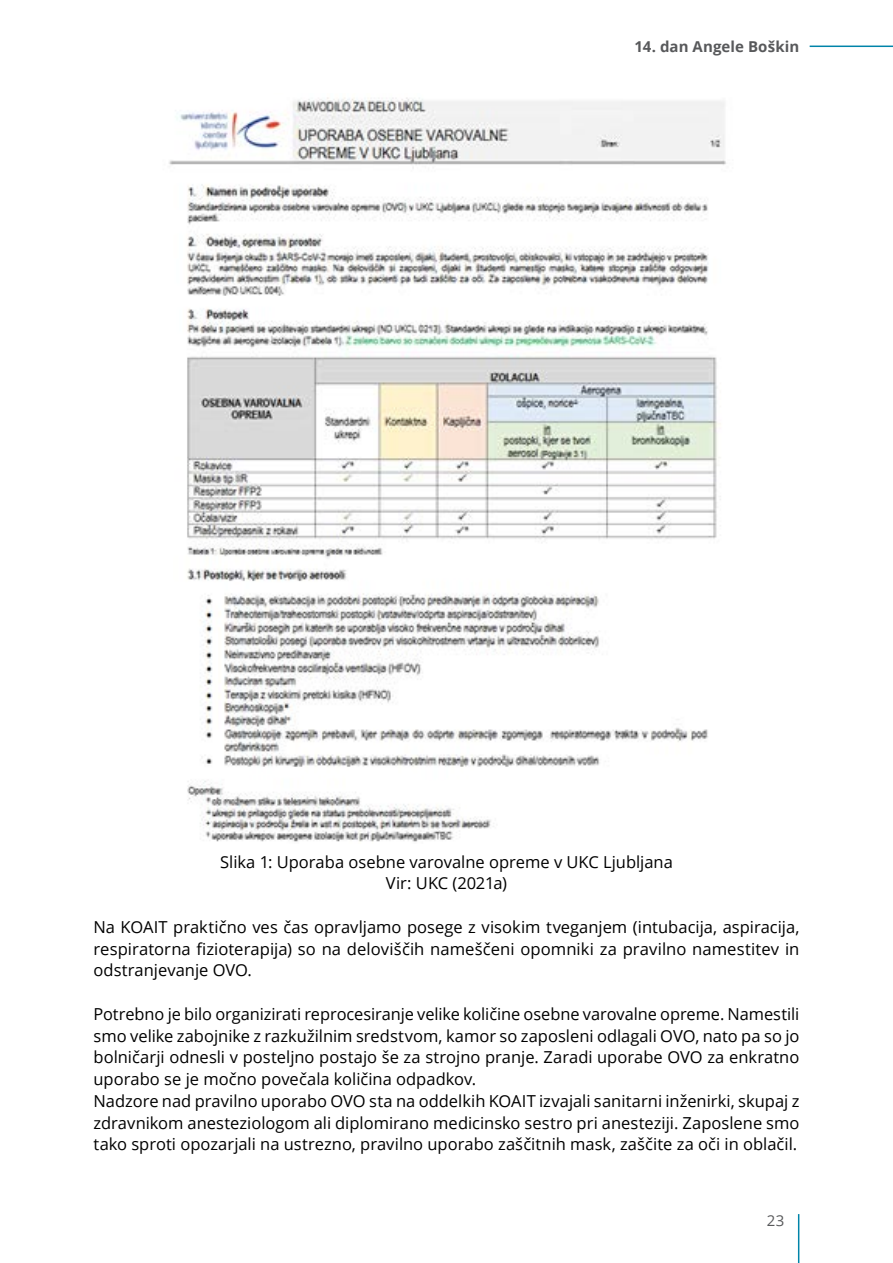
<style>
.page{position:relative;width:893px;height:1263px;background:#fff}
.page>*{position:absolute;margin:0;border:0;box-sizing:border-box;transform-origin:0 0}
.t1{font:16.5px/21.8px "Open Sans";color:#000;text-align:center}
.t2{font:700 15px "Open Sans";letter-spacing:.005em;color:#58595b}
.t3{font:15px "Open Sans";color:#58595b}
</style>
<div class="page">
<hr style="left:810px;top:46px;width:83px;height:1px;background:#0084a9">
<hr style="left:798px;top:1214px;width:1px;height:49px;background:#0084a9">
<img style="left:169px;top:97px;width:557px;height:745px">
<p class="t2" style="left:635px;top:36px;width:166px">14. dan Angele Boškin</p>
<p class="t1" style="left:220px;top:850px;width:454px">Slika 1: Uporaba osebne varovalne opreme v UKC Ljubljana<br>Vir: UKC (2021a)</p>
<p class="t1" style="left:94px;top:915px;width:707px;text-align:justify">Na KOAIT praktično ves čas opravljamo posege z visokim tveganjem (intubacija, aspiracija, respiratorna fizioterapija) so na deloviščih nameščeni opomniki za pravilno namestitev in odstranjevanje OVO.</p>
<p class="t1" style="left:94px;top:1002px;width:707px;text-align:left">Potrebno je bilo organizirati reprocesiranje velike količine osebne varovalne opreme. Namestili smo velike zabojnike z razkužilnim sredstvom, kamor so zaposleni odlagali OVO, nato pa so jo bolničarji odnesli v posteljno postajo še za strojno pranje. Zaradi uporabe OVO za enkratno uporabo se je močno povečala količina odpadkov.<br>Nadzore nad pravilno uporabo OVO sta na oddelkih KOAIT izvajali sanitarni inženirki, skupaj z zdravnikom anesteziologom ali diplomirano medicinsko sestro pri anesteziji. Zaposlene smo tako sproti opozarjali na ustrezno, pravilno uporabo zaščitnih mask, zaščite za oči in oblačil.</p>
<p class="t3" style="left:767px;top:1210px;width:19px">23</p>
</div>
